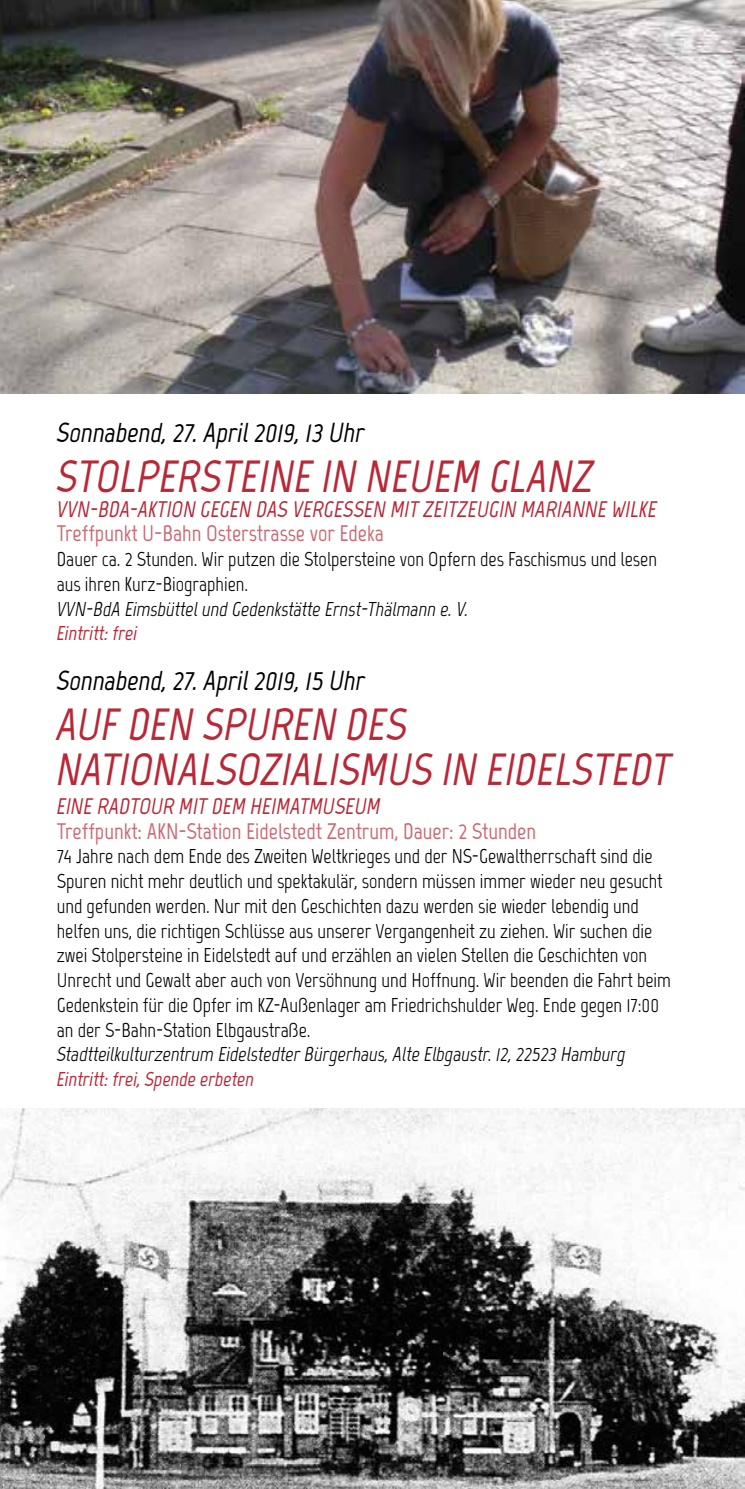
<style>
.page{position:relative;width:745px;height:1489px;background:#fff}
.page>*{position:absolute;margin:0;border:0;box-sizing:border-box;transform-origin:0 0}
.t1{font:italic 700 45px/45px "Marvel";color:#b82837}
.t2{font:italic 700 27.5px "Marvel";color:#000}
.t3{font:700 22.5px "Marvel";color:#cd6973}
.t4{font:italic 700 22.5px "Marvel";color:#b82837}
.t5{font:20px/24.8px "Marvel";color:#000}
.t6{font:italic 20px "Marvel";color:#000}
.t7{font:italic 700 20px "Marvel";color:#b82837}
</style>
<div class="page">
<img style="left:0;top:0;width:744px;height:393px">
<img style="left:0;top:1108px;width:744px;height:380px">
<h2 class="t2" style="left:57px;top:416px;width:309px">Sonnabend, 27. April 2019, 13 Uhr</h2>
<h1 class="t1" style="left:57px;top:454px;width:538px">STOLPERSTEINE IN NEUEM GLANZ</h1>
<p class="t4" style="left:57px;top:495px;width:601px">VVN-BDA-AKTION GEGEN DAS VERGESSEN MIT ZEITZEUGIN MARIANNE WILKE</p>
<p class="t3" style="left:57px;top:520px;width:328px">Treffpunkt U-Bahn Osterstrasse vor Edeka</p>
<p class="t5" style="left:57px;top:547px;width:601px">Dauer ca. 2 Stunden. Wir putzen die Stolpersteine von Opfern des Faschismus und lesen aus ihren Kurz-Biographien.</p>
<p class="t6" style="left:57px;top:596px;width:413px">VVN-BdA Eimsbüttel und Gedenkstätte Ernst-Thälmann e. V.</p>
<p class="t7" style="left:57px;top:621px;width:82px">Eintritt: frei</p>
<h2 class="t2" style="left:57px;top:664px;width:310px">Sonnabend, 27. April 2019, 15 Uhr</h2>
<h1 class="t1" style="left:57px;top:701px;width:615px">AUF DEN SPUREN DES<br>NATIONALSOZIALISMUS IN EIDELSTEDT</h1>
<p class="t4" style="left:57px;top:792px;width:325px">EINE RADTOUR MIT DEM HEIMATMUSEUM</p>
<p class="t3" style="left:57px;top:817px;width:480px">Treffpunkt: AKN-Station Eidelstedt Zentrum, Dauer: 2 Stunden</p>
<p class="t5" style="left:57px;top:844px;width:615px">74 Jahre nach dem Ende des Zweiten Weltkrieges und der NS-Gewaltherrschaft sind die Spuren nicht mehr deutlich und spektakulär, sondern müssen immer wieder neu gesucht und gefunden werden. Nur mit den Geschichten dazu werden sie wieder lebendig und helfen uns, die richtigen Schlüsse aus unserer Vergangenheit zu ziehen. Wir suchen die zwei Stolpersteine in Eidelstedt auf und erzählen an vielen Stellen die Geschichten von Unrecht und Gewalt aber auch von Versöhnung und Hoffnung. Wir beenden die Fahrt beim Gedenkstein für die Opfer im KZ-Außenlager am Friedrichshulder Weg. Ende gegen 17:00 an der S-Bahn-Station Elbgaustraße.</p>
<p class="t6" style="left:57px;top:1042px;width:570px">Stadtteilkulturzentrum Eidelstedter Bürgerhaus, Alte Elbgaustr. 12, 22523 Hamburg</p>
<p class="t7" style="left:57px;top:1067px;width:199px">Eintritt: frei, Spende erbeten</p>
</div>
